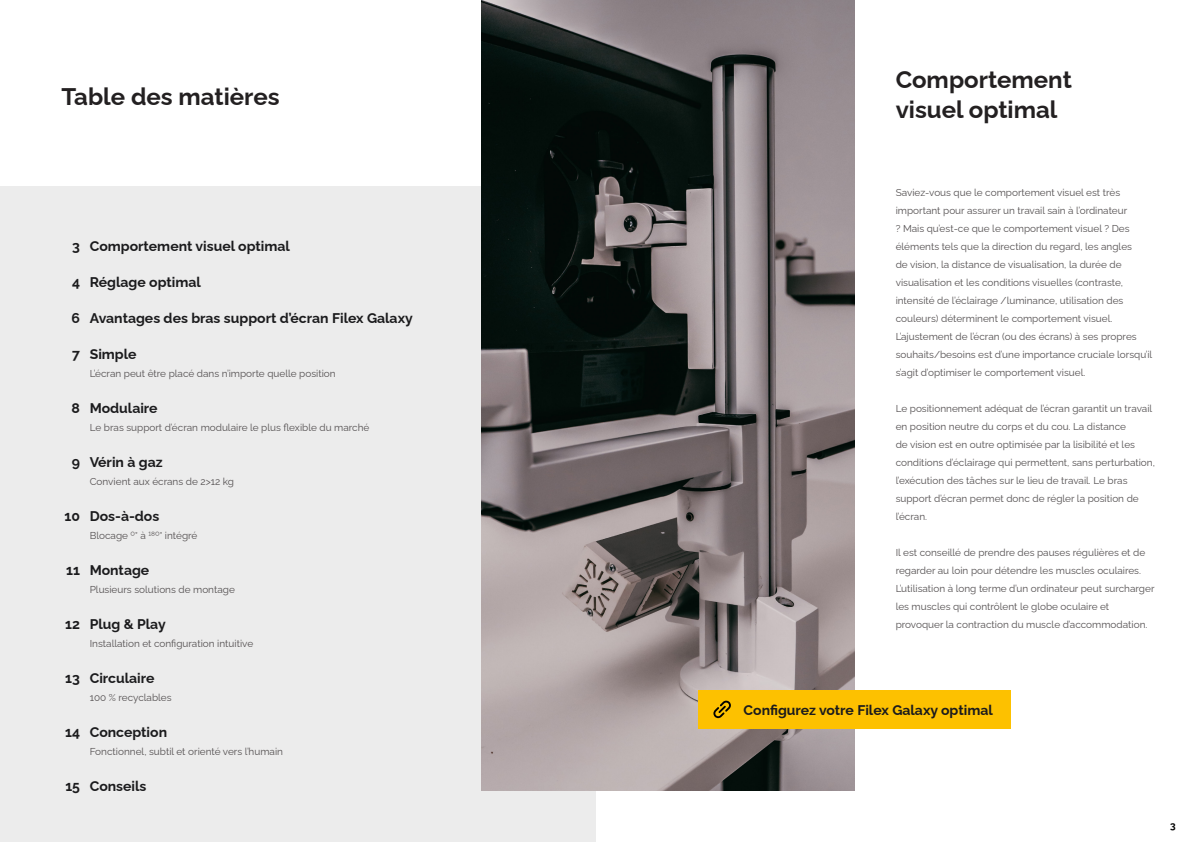
<style>
.page{position:relative;width:1191px;height:842px;background:#fff}
.page>*{position:absolute;margin:0;border:0;box-sizing:border-box;transform-origin:0 0}
.t1{font:700 24px/30px "Raleway";color:#232021}
.t2{font:700 14px "Raleway";color:#1b1b1d}
.t3{font:10px/18px "Raleway";color:#545051}
.t4{font:700 10px "Raleway";color:#000}
</style>
<div class="page">
<div style="left:0;top:187px;width:595px;height:655px;background:#ececec"></div>
<img style="left:481px;top:0;width:373px;height:791px">
<div style="left:698px;top:690px;width:312px;height:39px;background:#fdc100"></div>
<svg style="left:713px;top:700px;width:18px;height:18px"></svg>
<h1 class="t1" style="left:61px;top:79px;width:220px">Table des matières</h1>
<h2 class="t2" style="left:72px;top:235px;width:9px">3</h2>
<h2 class="t2" style="left:72px;top:271px;width:9px">4</h2>
<h2 class="t2" style="left:72px;top:307px;width:10px">6</h2>
<h2 class="t2" style="left:72px;top:343px;width:9px">7</h2>
<h2 class="t2" style="left:72px;top:397px;width:10px">8</h2>
<h2 class="t2" style="left:72px;top:451px;width:10px">9</h2>
<h2 class="t2" style="left:64px;top:505px;width:17px">10</h2>
<h2 class="t2" style="left:66px;top:559px;width:15px">11</h2>
<h2 class="t2" style="left:65px;top:613px;width:16px">12</h2>
<h2 class="t2" style="left:65px;top:667px;width:16px">13</h2>
<h2 class="t2" style="left:65px;top:721px;width:16px">14</h2>
<h2 class="t2" style="left:65px;top:775px;width:16px">15</h2>
<h2 class="t2" style="left:90px;top:235px;width:202px">Comportement visuel optimal</h2>
<h2 class="t2" style="left:90px;top:271px;width:113px">Réglage optimal</h2>
<h2 class="t2" style="left:90px;top:307px;width:324px">Avantages des bras support d’écran Filex Galaxy</h2>
<h2 class="t2" style="left:90px;top:343px;width:48px">Simple</h2>
<p class="t3" style="left:90px;top:363px;width:247px">L’écran peut être placé dans n’importe quelle position</p>
<h2 class="t2" style="left:90px;top:397px;width:69px">Modulaire</h2>
<p class="t3" style="left:90px;top:417px;width:281px">Le bras support d’écran modulaire le plus flexible du marché</p>
<h2 class="t2" style="left:90px;top:451px;width:74px">Vérin à gaz</h2>
<p class="t3" style="left:90px;top:471px;width:146px">Convient aux écrans de 2&gt;12 kg</p>
<h2 class="t2" style="left:90px;top:505px;width:71px">Dos-à-dos</h2>
<p class="t3" style="left:90px;top:525px;width:109px">Blocage 0° à 180° intégré</p>
<h2 class="t2" style="left:90px;top:559px;width:61px">Montage</h2>
<p class="t3" style="left:90px;top:579px;width:147px">Plusieurs solutions de montage</p>
<h2 class="t2" style="left:90px;top:613px;width:77px">Plug &amp; Play</h2>
<p class="t3" style="left:90px;top:633px;width:165px">Installation et configuration intuitive</p>
<h2 class="t2" style="left:90px;top:667px;width:66px">Circulaire</h2>
<p class="t3" style="left:90px;top:687px;width:83px">100 % recyclables</p>
<h2 class="t2" style="left:90px;top:721px;width:79px">Conception</h2>
<p class="t3" style="left:90px;top:741px;width:195px">Fonctionnel, subtil et orienté vers l’humain</p>
<h2 class="t2" style="left:90px;top:775px;width:58px">Conseils</h2>
<h1 class="t1" style="left:895px;top:62px;width:178px">Comportement visuel optimal</h1>
<p class="t3" style="left:895px;top:182px;width:258px">Saviez-vous que le comportement visuel est très important pour assurer un travail sain à l’ordinateur<br>? Mais qu’est-ce que le comportement visuel ? Des éléments tels que la direction du regard, les angles<br>de vision, la distance de visualisation, la durée de visualisation et les conditions visuelles (contraste, intensité de l’éclairage /luminance, utilisation des couleurs) déterminent le comportement visuel.<br>L’ajustement de l’écran (ou des écrans) à ses propres souhaits/besoins est d’une importance cruciale lorsqu’il s’agit d’optimiser le comportement visuel.</p>
<p class="t3" style="left:895px;top:398px;width:261px">Le positionnement adéquat de l’écran garantit un travail en position neutre du corps et du cou. La distance<br>de vision est en outre optimisée par la lisibilité et les conditions d’éclairage qui permettent, sans perturbation, l’exécution des tâches sur le lieu de travail. Le bras support d’écran permet donc de régler la position de l’écran.</p>
<p class="t3" style="left:895px;top:542px;width:260px">Il est conseillé de prendre des pauses régulières et de regarder au loin pour détendre les muscles oculaires.<br>L’utilisation à long terme d’un ordinateur peut surcharger les muscles qui contrôlent le globe oculaire et provoquer la contraction du muscle d’accommodation.</p>
<h2 class="t2" style="left:743px;top:698px;width:251px">Configurez votre Filex Galaxy optimal</h2>
<p class="t4" style="left:1170px;top:817px;width:7px">3</p>
</div>
